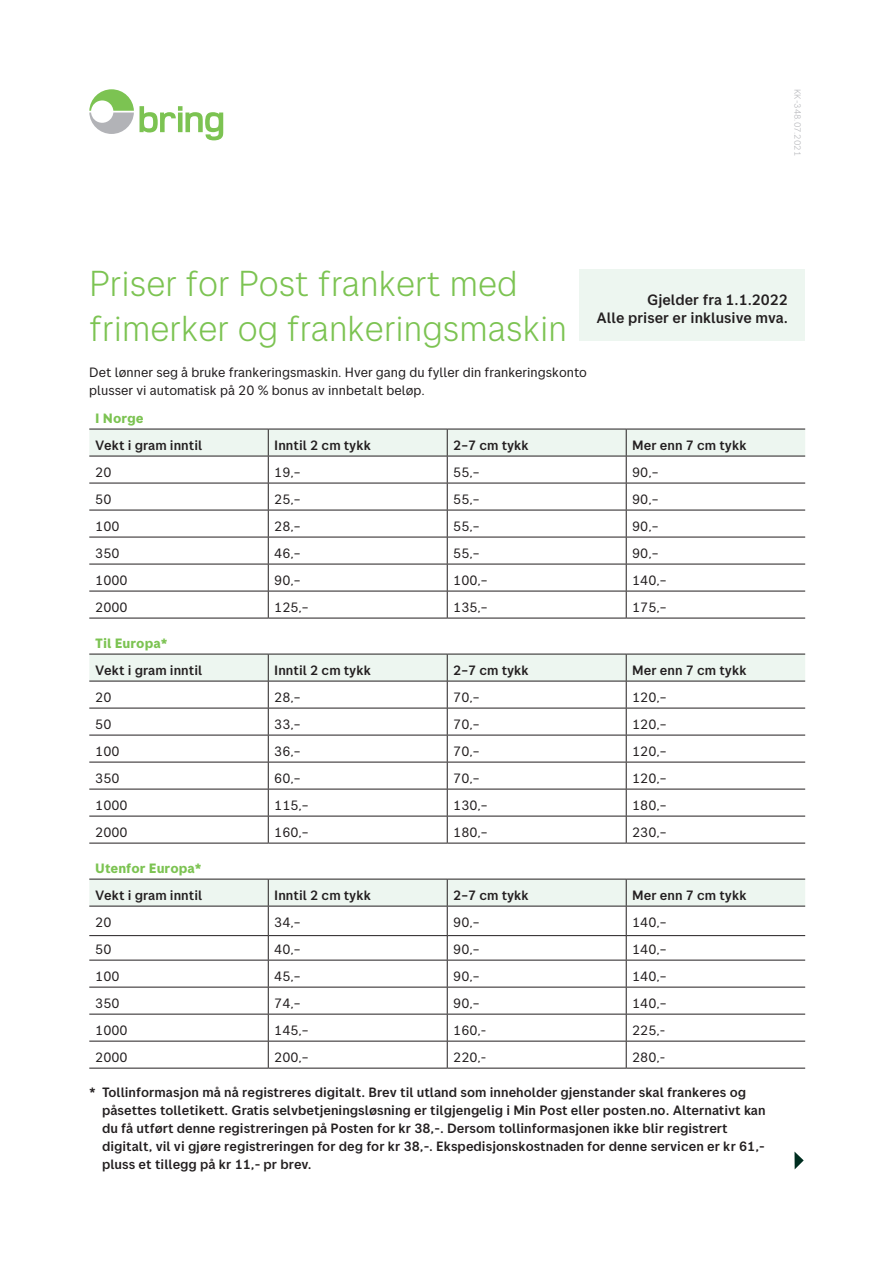
<style>
.page{position:relative;width:893px;height:1263px;background:#fff}
.page>*{position:absolute;margin:0;border:0;box-sizing:border-box;transform-origin:0 0}
.Posten___H1{font:300 36px/45px "Posten Sans";color:#7cc352}
.Posten___H1-2{font:500 15px "Posten Sans";color:#231f20}
.Posten___H1-3{font:500 13.5px/18px "Posten Sans";color:#231f20}
.Posten___H1-4{font:13.5px/18px "Posten Sans";color:#231f20}
.Posten___H1-5{font:700 13.5px "Posten Sans";color:#7cc352}
.t1{font:300 9px "Posten Sans";color:#b2b3b7}
</style>
<div class="page">
<hr style="left:89px;top:618px;width:179px;height:1px;background:#231f20">
<hr style="left:268px;top:618px;width:179px;height:1px;background:#231f20">
<hr style="left:447px;top:618px;width:179px;height:1px;background:#231f20">
<svg style="left:89px;top:429px;width:716px;height:189px"></svg>
<hr style="left:626px;top:456px;width:179px;height:1px;background:#231f20">
<hr style="left:626px;top:483px;width:179px;height:1px;background:#231f20">
<hr style="left:626px;top:510px;width:179px;height:1px;background:#231f20">
<hr style="left:626px;top:537px;width:179px;height:1px;background:#231f20">
<hr style="left:626px;top:564px;width:179px;height:1px;background:#231f20">
<hr style="left:626px;top:591px;width:179px;height:1px;background:#231f20">
<hr style="left:626px;top:618px;width:179px;height:1px;background:#231f20">
<hr style="left:89px;top:843px;width:179px;height:1px;background:#231f20">
<hr style="left:268px;top:843px;width:179px;height:1px;background:#231f20">
<hr style="left:447px;top:843px;width:179px;height:1px;background:#231f20">
<svg style="left:89px;top:654px;width:716px;height:189px"></svg>
<hr style="left:626px;top:708px;width:179px;height:1px;background:#231f20">
<hr style="left:626px;top:735px;width:179px;height:1px;background:#231f20">
<hr style="left:626px;top:762px;width:179px;height:1px;background:#231f20">
<hr style="left:626px;top:789px;width:179px;height:1px;background:#231f20">
<hr style="left:626px;top:816px;width:179px;height:1px;background:#231f20">
<hr style="left:626px;top:843px;width:179px;height:1px;background:#231f20">
<hr style="left:626px;top:681px;width:179px;height:1px;background:#231f20">
<hr style="left:89px;top:1068px;width:179px;height:1px;background:#231f20">
<hr style="left:268px;top:1068px;width:179px;height:1px;background:#231f20">
<hr style="left:447px;top:1068px;width:179px;height:1px;background:#231f20">
<svg style="left:89px;top:879px;width:716px;height:189px"></svg>
<hr style="left:626px;top:935px;width:179px;height:1px;background:#231f20">
<hr style="left:626px;top:960px;width:179px;height:1px;background:#231f20">
<hr style="left:626px;top:987px;width:179px;height:1px;background:#231f20">
<hr style="left:626px;top:1014px;width:179px;height:1px;background:#231f20">
<hr style="left:626px;top:1041px;width:179px;height:1px;background:#231f20">
<hr style="left:626px;top:1068px;width:179px;height:1px;background:#231f20">
<hr style="left:626px;top:906px;width:179px;height:1px;background:#231f20">
<div style="left:580px;top:269px;width:225px;height:71px;background:#edf6f0"></div>
<svg style="left:794px;top:1151px;width:10px;height:18px"></svg>
<svg style="left:140px;top:106px;width:83px;height:34px"></svg>
<svg style="left:89px;top:89px;width:45px;height:45px"></svg>
<p class="t1" style="left:803px;top:89px;width:68px;rotate:90deg">KK-348.07.2021</p>
<p class="Posten___H1" style="left:89px;top:261px;width:479px">Priser for Post frankert med frimerker og frankeringsmaskin</p>
<p class="Posten___H1-4" style="left:89px;top:363px;width:499px">Det lønner seg å bruke frankeringsmaskin. Hver gang du fyller din frankeringskonto plusser vi automatisk på 20 % bonus av innbetalt beløp.</p>
<p class="Posten___H1-5" style="left:95px;top:410px;width:50px">I Norge</p>
<p class="Posten___H1-3" style="left:95px;top:436px;width:109px">Vekt i gram inntil</p>
<p class="Posten___H1-3" style="left:274px;top:436px;width:98px">Inntil 2 cm tykk</p>
<p class="Posten___H1-3" style="left:453px;top:436px;width:77px">2–7 cm tykk</p>
<p class="Posten___H1-3" style="left:632px;top:436px;width:116px">Mer enn 7 cm tykk</p>
<p class="Posten___H1-4" style="left:95px;top:463px;width:18px">20</p>
<p class="Posten___H1-4" style="left:274px;top:463px;width:28px">19,–</p>
<p class="Posten___H1-4" style="left:453px;top:463px;width:28px">55,–</p>
<p class="Posten___H1-4" style="left:632px;top:463px;width:28px">90,–</p>
<p class="Posten___H1-4" style="left:95px;top:490px;width:18px">50</p>
<p class="Posten___H1-4" style="left:274px;top:490px;width:28px">25,–</p>
<p class="Posten___H1-4" style="left:453px;top:490px;width:28px">55,–</p>
<p class="Posten___H1-4" style="left:632px;top:490px;width:28px">90,–</p>
<p class="Posten___H1-4" style="left:95px;top:517px;width:26px">100</p>
<p class="Posten___H1-4" style="left:274px;top:517px;width:28px">28,–</p>
<p class="Posten___H1-4" style="left:453px;top:517px;width:28px">55,–</p>
<p class="Posten___H1-4" style="left:632px;top:517px;width:28px">90,–</p>
<p class="Posten___H1-4" style="left:95px;top:544px;width:26px">350</p>
<p class="Posten___H1-4" style="left:274px;top:544px;width:28px">46,–</p>
<p class="Posten___H1-4" style="left:453px;top:544px;width:28px">55,–</p>
<p class="Posten___H1-4" style="left:632px;top:544px;width:28px">90,–</p>
<p class="Posten___H1-4" style="left:95px;top:571px;width:34px">1000</p>
<p class="Posten___H1-4" style="left:274px;top:571px;width:28px">90,–</p>
<p class="Posten___H1-4" style="left:453px;top:571px;width:36px">100,–</p>
<p class="Posten___H1-4" style="left:632px;top:571px;width:36px">140,–</p>
<p class="Posten___H1-4" style="left:95px;top:598px;width:34px">2000</p>
<p class="Posten___H1-4" style="left:274px;top:598px;width:36px">125,–</p>
<p class="Posten___H1-4" style="left:453px;top:598px;width:36px">135,–</p>
<p class="Posten___H1-4" style="left:632px;top:598px;width:36px">175,–</p>
<p class="Posten___H1-5" style="left:95px;top:635px;width:74px">Til Europa*</p>
<p class="Posten___H1-3" style="left:95px;top:661px;width:109px">Vekt i gram inntil</p>
<p class="Posten___H1-3" style="left:274px;top:661px;width:98px">Inntil 2 cm tykk</p>
<p class="Posten___H1-3" style="left:453px;top:661px;width:77px">2–7 cm tykk</p>
<p class="Posten___H1-3" style="left:632px;top:661px;width:116px">Mer enn 7 cm tykk</p>
<p class="Posten___H1-4" style="left:95px;top:688px;width:18px">20</p>
<p class="Posten___H1-4" style="left:274px;top:688px;width:28px">28,–</p>
<p class="Posten___H1-4" style="left:453px;top:688px;width:28px">70,–</p>
<p class="Posten___H1-4" style="left:632px;top:688px;width:36px">120,–</p>
<p class="Posten___H1-4" style="left:95px;top:715px;width:18px">50</p>
<p class="Posten___H1-4" style="left:274px;top:715px;width:28px">33,–</p>
<p class="Posten___H1-4" style="left:453px;top:715px;width:28px">70,–</p>
<p class="Posten___H1-4" style="left:632px;top:715px;width:36px">120,–</p>
<p class="Posten___H1-4" style="left:95px;top:742px;width:26px">100</p>
<p class="Posten___H1-4" style="left:274px;top:742px;width:28px">36,–</p>
<p class="Posten___H1-4" style="left:453px;top:742px;width:28px">70,–</p>
<p class="Posten___H1-4" style="left:632px;top:742px;width:36px">120,–</p>
<p class="Posten___H1-4" style="left:95px;top:769px;width:26px">350</p>
<p class="Posten___H1-4" style="left:274px;top:769px;width:28px">60,–</p>
<p class="Posten___H1-4" style="left:453px;top:769px;width:28px">70,–</p>
<p class="Posten___H1-4" style="left:632px;top:769px;width:36px">120,–</p>
<p class="Posten___H1-4" style="left:95px;top:796px;width:34px">1000</p>
<p class="Posten___H1-4" style="left:274px;top:796px;width:36px">115,–</p>
<p class="Posten___H1-4" style="left:453px;top:796px;width:36px">130,–</p>
<p class="Posten___H1-4" style="left:632px;top:796px;width:36px">180,–</p>
<p class="Posten___H1-4" style="left:95px;top:823px;width:34px">2000</p>
<p class="Posten___H1-4" style="left:274px;top:823px;width:36px">160,–</p>
<p class="Posten___H1-4" style="left:453px;top:823px;width:36px">180,–</p>
<p class="Posten___H1-4" style="left:632px;top:823px;width:36px">230,–</p>
<p class="Posten___H1-5" style="left:95px;top:860px;width:108px">Utenfor Europa*</p>
<p class="Posten___H1-3" style="left:95px;top:886px;width:109px">Vekt i gram inntil</p>
<p class="Posten___H1-3" style="left:274px;top:886px;width:98px">Inntil 2 cm tykk</p>
<p class="Posten___H1-3" style="left:453px;top:886px;width:77px">2–7 cm tykk</p>
<p class="Posten___H1-3" style="left:632px;top:886px;width:116px">Mer enn 7 cm tykk</p>
<p class="Posten___H1-4" style="left:95px;top:913px;width:18px">20</p>
<p class="Posten___H1-4" style="left:274px;top:913px;width:28px">34,–</p>
<p class="Posten___H1-4" style="left:453px;top:913px;width:28px">90,–</p>
<p class="Posten___H1-4" style="left:632px;top:913px;width:36px">140,–</p>
<p class="Posten___H1-4" style="left:95px;top:940px;width:18px">50</p>
<p class="Posten___H1-4" style="left:274px;top:940px;width:28px">40,–</p>
<p class="Posten___H1-4" style="left:453px;top:940px;width:28px">90,–</p>
<p class="Posten___H1-4" style="left:632px;top:940px;width:36px">140,–</p>
<p class="Posten___H1-4" style="left:95px;top:967px;width:26px">100</p>
<p class="Posten___H1-4" style="left:274px;top:967px;width:28px">45,–</p>
<p class="Posten___H1-4" style="left:453px;top:967px;width:28px">90,–</p>
<p class="Posten___H1-4" style="left:632px;top:967px;width:36px">140,–</p>
<p class="Posten___H1-4" style="left:95px;top:994px;width:26px">350</p>
<p class="Posten___H1-4" style="left:274px;top:994px;width:28px">74,–</p>
<p class="Posten___H1-4" style="left:453px;top:994px;width:28px">90,–</p>
<p class="Posten___H1-4" style="left:632px;top:994px;width:36px">140,–</p>
<p class="Posten___H1-4" style="left:95px;top:1021px;width:34px">1000</p>
<p class="Posten___H1-4" style="left:274px;top:1021px;width:36px">145,–</p>
<p class="Posten___H1-4" style="left:453px;top:1021px;width:35px">160,-</p>
<p class="Posten___H1-4" style="left:632px;top:1021px;width:35px">225,-</p>
<p class="Posten___H1-4" style="left:95px;top:1048px;width:34px">2000</p>
<p class="Posten___H1-4" style="left:274px;top:1048px;width:36px">200,–</p>
<p class="Posten___H1-4" style="left:453px;top:1048px;width:35px">220,-</p>
<p class="Posten___H1-4" style="left:632px;top:1048px;width:35px">280,-</p>
<p class="Posten___H1-2" style="left:647px;top:291px;width:142px">Gjelder fra 1.1.2022</p>
<p class="Posten___H1-2" style="left:597px;top:309px;width:193px">Alle priser er inklusive mva.</p>
<p class="Posten___H1-3" style="left:102px;top:1083px;width:665px;text-indent:-13px">* Tollinformasjon må nå registreres digitalt. Brev til utland som inneholder gjenstander skal frankeres og påsettes tolletikett. Gratis selvbetjeningsløsning er tilgjengelig i Min Post eller posten.no. Alternativt kan du få utført denne registreringen på Posten for kr 38,-. Dersom tollinformasjonen ikke blir registrert digitalt, vil vi gjøre registreringen for deg for kr 38,-. Ekspedisjonskostnaden for denne servicen er kr 61,- pluss et tillegg på kr 11,- pr brev.</p>
</div>
